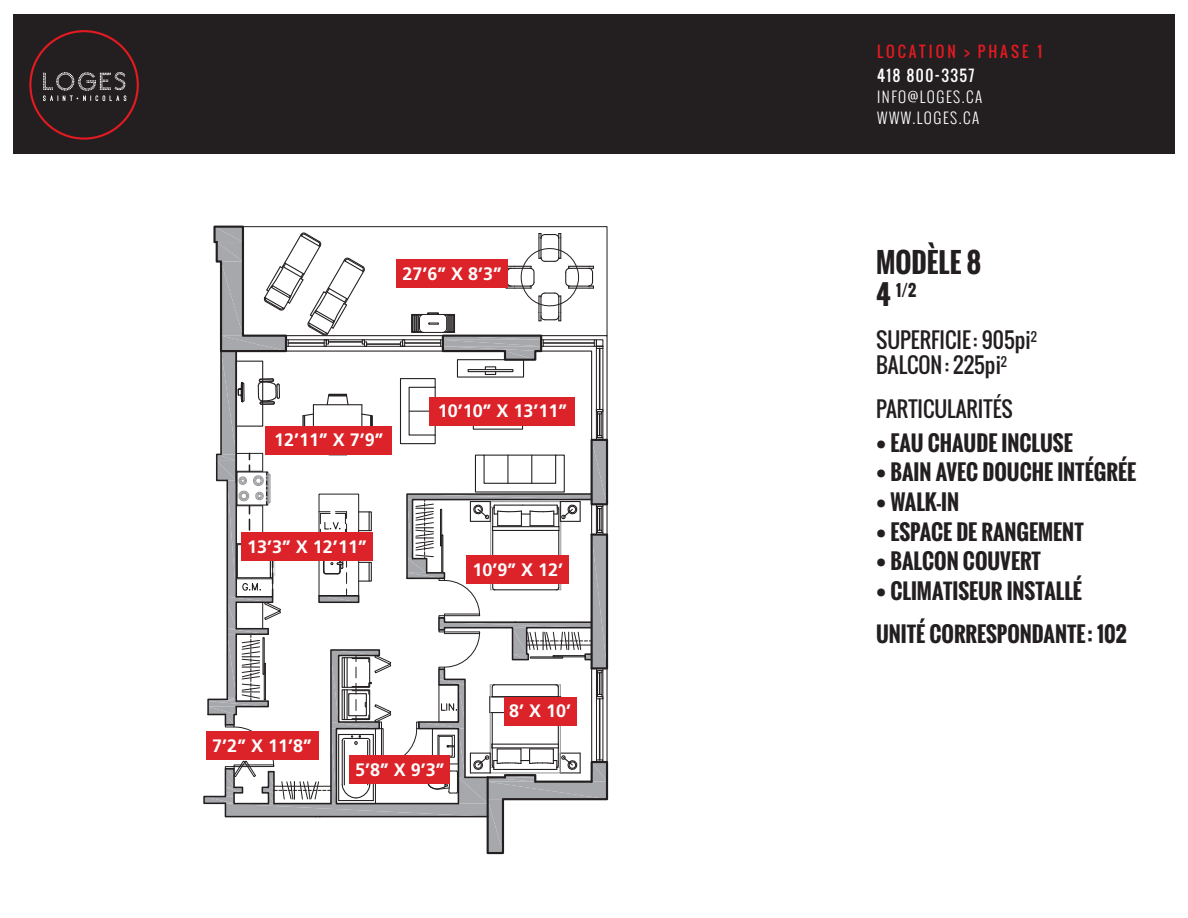
<style>
.page{position:relative;width:1188px;height:918px;background:#fff}
.page>*{position:absolute;margin:0;border:0;box-sizing:border-box;transform-origin:0 0}
.t1{font:700 27px "Oswald";color:#231f20}
.t2{font:700 21px/43.2px "Oswald";color:#231f20}
.t3{font:21px/25.2px "Oswald";color:#231f20}
.t4{font:700 18px "Frutiger LT Std";color:#fff}
.t5{font:700 15.75px "Oswald";color:#231f20}
.t6{font:15px/24.3px "Oswald";letter-spacing:.2em;color:#e21a21}
.t7{font:300 15px/21px "Oswald";letter-spacing:.1em;color:#fff}
.s1{color:#fff}
.s2{font-family:"Helvetica Rounded";font-weight:700;font-stretch:condensed;color:#fff}
.s3{font-size:27px}
</style>
<div class="page">
<svg style="left:203px;top:225px;width:406px;height:630px"></svg>
<div style="left:530px;top:656px;width:33px;height:3px;border:1px solid #231f20"></div>
<div style="left:553px;top:655px;width:33px;height:2px;border:1px solid #231f20"></div>
<div style="left:263px;top:637px;width:2px;height:38px;border:1px solid #231f20"></div>
<div style="left:264px;top:663px;width:2px;height:37px;border:1px solid #231f20"></div>
<div style="left:467px;top:556px;width:102px;height:28px;background:#db2329"></div>
<div style="left:504px;top:697px;width:73px;height:28px;background:#db2329"></div>
<div style="left:429px;top:397px;width:146px;height:28px;background:#db2329"></div>
<div style="left:396px;top:259px;width:112px;height:29px;background:#db2329"></div>
<div style="left:265px;top:426px;width:127px;height:29px;background:#db2329"></div>
<div style="left:206px;top:731px;width:112px;height:29px;background:#db2329"></div>
<div style="left:349px;top:755px;width:101px;height:29px;background:#db2329"></div>
<div style="left:241px;top:533px;width:132px;height:28px;background:#db2329"></div>
<div style="left:13px;top:14px;width:1161px;height:140px;background:#231f20"></div>
<div style="left:29px;top:30px;width:110px;height:110px;border:2px solid #e21a21;border-radius:50%"></div>
<svg style="left:43px;top:72px;width:83px;height:29px"></svg>
<p class="t4" style="left:402px;top:263px;width:101px">27’6” X 8’3”</p>
<p class="t4" style="left:274px;top:429px;width:111px">12’11” X 7’9”</p>
<p class="t4" style="left:247px;top:536px;width:121px">13’3” X 12’11”</p>
<p class="t4" style="left:212px;top:735px;width:101px">7’2” X 11’8”</p>
<p class="t4" style="left:438px;top:400px;width:131px">10’10” X 13’11”</p>
<p class="t4" style="left:472px;top:559px;width:92px">10’9” X 12’</p>
<p class="t4" style="left:509px;top:700px;width:64px">8’ X 10’</p>
<p class="t4" style="left:355px;top:759px;width:91px">5’8” X 9’3”</p>
<p class="t6" style="left:877px;top:39px;width:166px">LOCATION &gt; PHASE 1<br><span class="s1">418 800</span><span class="s2">-</span><span class="s1">3357</span></p>
<p class="t7" style="left:877px;top:86px;width:107px">INFO@LOGES.CA<br>WWW.LOGES.CA</p>
<p class="t1" style="left:876px;top:242px;width:106px">MODÈLE 8</p>
<p class="t5" style="left:876px;top:278px;width:42px"><span class="s3">4</span> 1/2</p>
<p class="t3" style="left:876px;top:327px;width:162px">SUPERFICIE: 905pi<sup>2<br></sup>BALCON: 225pi<sup>2</sup></p>
<p class="t3" style="left:876px;top:396px;width:138px">PARTICULARITÉS</p>
<p class="t2" style="left:876px;top:421px;width:198px">• EAU CHAUDE INCLUSE</p>
<p class="t2" style="left:876px;top:451px;width:262px">• BAIN AVEC DOUCHE INTÉGRÉE</p>
<p class="t2" style="left:876px;top:481px;width:84px">• WALK-IN</p>
<p class="t2" style="left:876px;top:510px;width:209px">• ESPACE DE RANGEMENT</p>
<p class="t2" style="left:876px;top:540px;width:166px">• BALCON COUVERT</p>
<p class="t2" style="left:876px;top:570px;width:252px">• CLIMATISEUR INSTALLÉ<br>UNITÉ CORRESPONDANTE: 102</p>
</div>
